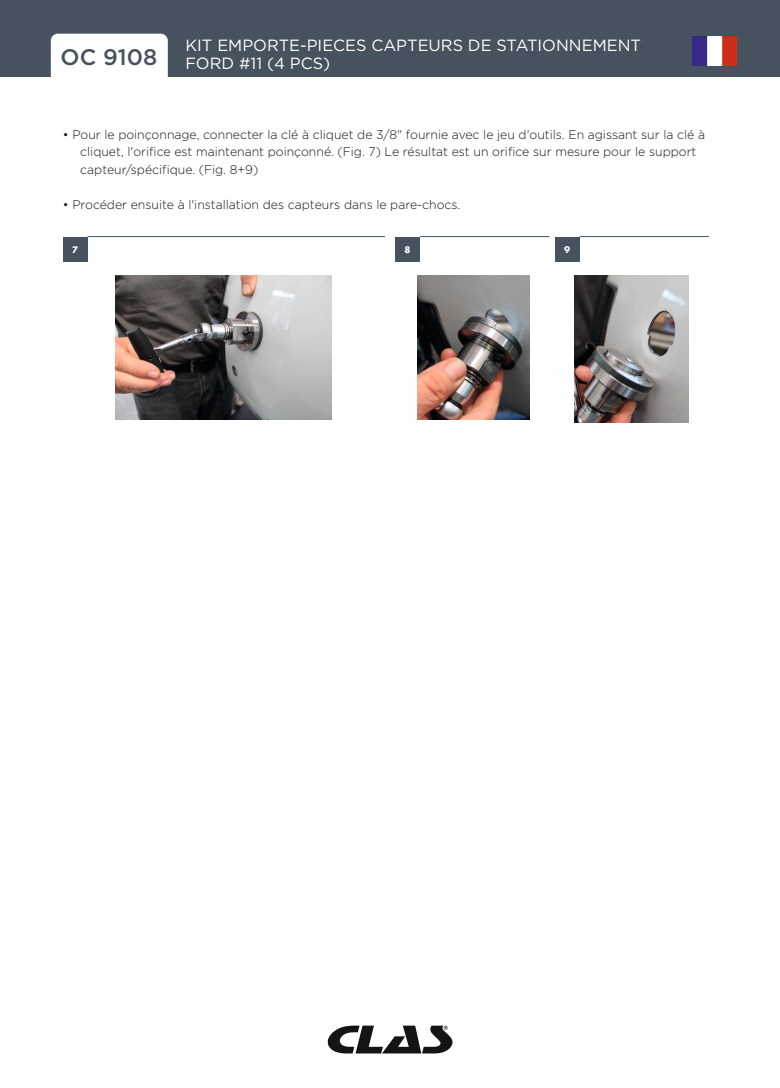
<style>
.page{position:relative;width:780px;height:1088px;background:#fff}
.page>*{position:absolute;margin:0;border:0;box-sizing:border-box;transform-origin:0 0}
.t1{font:500 22.5px "Gotham";color:#47525f}
.t2{font:16.25px/17.5px "Gotham";color:#fff}
.t3{font:300 12.5px/17.5px "Gotham";color:#131413}
.t4{font:700 8.75px "Futura Std";color:#fff}
</style>
<div class="page">
<div style="left:762px;top:0;width:18px;height:77px;background:#47525f"></div>
<div style="left:0;top:0;width:762px;height:77px;background:#47525f"></div>
<div style="left:51px;top:34px;width:117px;height:58px;background:#fff;border-radius:7px"></div>
<img style="left:692px;top:37px;width:44px;height:29px">
<svg style="left:327px;top:1025px;width:125px;height:28px"></svg>
<div style="left:395px;top:237px;width:25px;height:24px;background:#47525f"></div>
<hr style="left:420px;top:236px;width:129px;height:1px;background:#47525f">
<img style="left:417px;top:275px;width:112px;height:145px">
<div style="left:554px;top:237px;width:25px;height:24px;background:#47525f"></div>
<hr style="left:579px;top:236px;width:129px;height:1px;background:#47525f">
<img style="left:575px;top:275px;width:113px;height:148px">
<div style="left:63px;top:237px;width:25px;height:24px;background:#47525f"></div>
<hr style="left:88px;top:236px;width:297px;height:1px;background:#47525f">
<img style="left:116px;top:275px;width:215px;height:144px">
<h1 class="t1" style="left:61px;top:42px;width:98px">OC 9108</h1>
<h2 class="t2" style="left:185px;top:37px;width:457px">KIT EMPORTE-PIECES CAPTEURS DE STATIONNEMENT<br>FORD #11 (4 PCS)</h2>
<p class="t3" style="left:80px;top:125px;width:626px;text-indent:-18px">• Pour le poinçonnage, connecter la clé à cliquet de 3/8" fournie avec le jeu d'outils. En agissant sur la clé à cliquet, l'orifice est maintenant poinçonné. (Fig. 7) Le résultat est un orifice sur mesure pour le support capteur/spécifique. (Fig. 8+9)</p>
<p class="t3" style="left:63px;top:195px;width:399px">• Procéder ensuite à l'installation des capteurs dans le pare-chocs.</p>
<p class="t4" style="left:72px;top:243px;width:8px">7</p>
<p class="t4" style="left:404px;top:243px;width:8px">8</p>
<p class="t4" style="left:564px;top:243px;width:8px">9</p>
</div>
